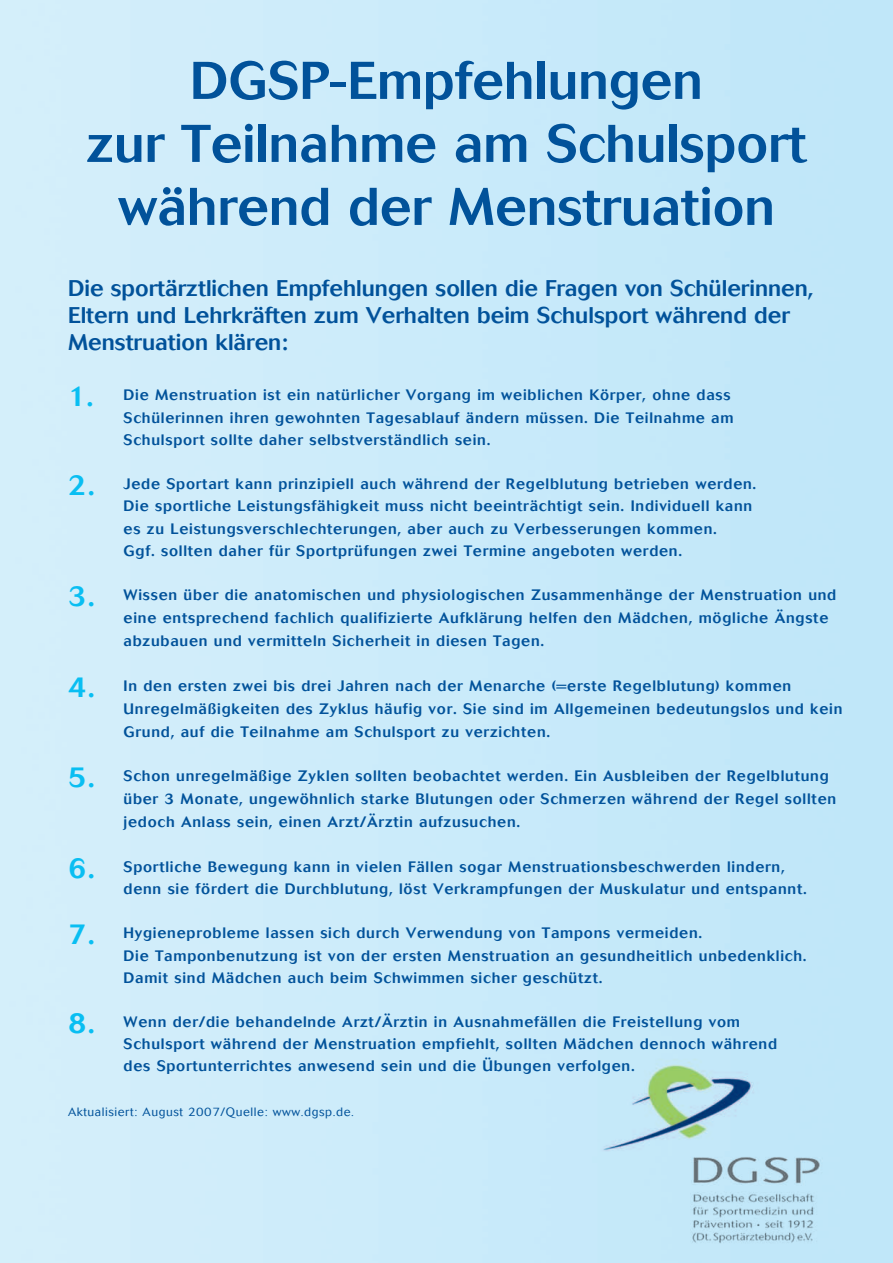
<style>
.page{position:relative;width:893px;height:1263px;background:#fff}
.page>*{position:absolute;margin:0;border:0;box-sizing:border-box;transform-origin:0 0}
.t1{font:500 52.5px/63px "Cosmos";color:#01529a;text-align:center}
.t2{font:500 22.5px/27px "Cosmos";color:#01529a}
.t3{font:500 15px/22.2px "Cosmos";letter-spacing:.05em;color:#01529a}
.t4{font:300 12px "Cosmos";letter-spacing:.05em;color:#01529a}
.s1{font-size:28.5px;color:#09bef2}
</style>
<div class="page">
<img style="left:0;top:0;width:893px;height:1263px">
<h1 class="t1" style="left:87px;top:50px;width:721px">DGSP-Empfehlungen<br>zur Teilnahme am Schulsport während der Menstruation</h1>
<h2 class="t2" style="left:68px;top:274px;width:747px">Die sportärztlichen Empfehlungen sollen die Fragen von Schülerinnen,<br>Eltern und Lehrkräften zum Verhalten beim Schulsport während der<br>Menstruation klären:</h2>
<p class="t3" style="left:124px;top:384px;width:612px;text-indent:-56px"><span class="s1">1.</span> Die Menstruation ist ein natürlicher Vorgang im weiblichen Körper, ohne dass<br>Schülerinnen ihren gewohnten Tagesablauf ändern müssen. Die Teilnahme am<br>Schulsport sollte daher selbstverständlich sein.</p>
<p class="t3" style="left:124px;top:473px;width:634px;text-indent:-56px"><span class="s1">2.</span> Jede Sportart kann prinzipiell auch während der Regelblutung betrieben werden.<br>Die sportliche Leistungsfähigkeit muss nicht beeinträchtigt sein. Individuell kann es zu Leistungsverschlechterungen, aber auch zu Verbesserungen kommen.<br>Ggf. sollten daher für Sportprüfungen zwei Termine angeboten werden.</p>
<p class="t3" style="left:124px;top:583px;width:714px;line-height:23.1px;text-indent:-56px"><span class="s1">3.</span> Wissen über die anatomischen und physiologischen Zusammenhänge der Menstruation und eine entsprechend fachlich qualifizierte Aufklärung helfen den Mädchen, mögliche Ängste abzubauen und vermitteln Sicherheit in diesen Tagen.</p>
<p class="t3" style="left:124px;top:674px;width:720px;line-height:23.1px;text-indent:-56px"><span class="s1">4.</span> In den ersten zwei bis drei Jahren nach der Menarche (=erste Regelblutung) kommen<br>Unregelmäßigkeiten des Zyklus häufig vor. Sie sind im Allgemeinen bedeutungslos und kein<br>Grund, auf die Teilnahme am Schulsport zu verzichten.</p>
<p class="t3" style="left:124px;top:764px;width:714px;line-height:23.1px;text-indent:-56px"><span class="s1">5.</span> Schon unregelmäßige Zyklen sollten beobachtet werden. Ein Ausbleiben der Regelblutung über 3 Monate, ungewöhnlich starke Blutungen oder Schmerzen während der Regel sollten jedoch Anlass sein, einen Arzt/Ärztin aufzusuchen.</p>
<p class="t3" style="left:124px;top:856px;width:685px;text-indent:-56px"><span class="s1">6.</span> Sportliche Bewegung kann in vielen Fällen sogar Menstruationsbeschwerden lindern, denn sie fördert die Durchblutung, löst Verkrampfungen der Muskulatur und entspannt.</p>
<p class="t3" style="left:124px;top:922px;width:685px;text-indent:-56px"><span class="s1">7.</span> Hygieneprobleme lassen sich durch Verwendung von Tampons vermeiden.<br>Die Tamponbenutzung ist von der ersten Menstruation an gesundheitlich unbedenklich.<br>Damit sind Mädchen auch beim Schwimmen sicher geschützt.</p>
<p class="t3" style="left:124px;top:1011px;width:655px;text-indent:-56px"><span class="s1">8.</span> Wenn der/die behandelnde Arzt/Ärztin in Ausnahmefällen die Freistellung vom<br>Schulsport während der Menstruation empfiehlt, sollten Mädchen dennoch während des Sportunterrichtes anwesend sein und die Übungen verfolgen.</p>
<p class="t4" style="left:68px;top:1105px;width:287px">Aktualisiert: August 2007/Quelle: www.dgsp.de.</p>
</div>
